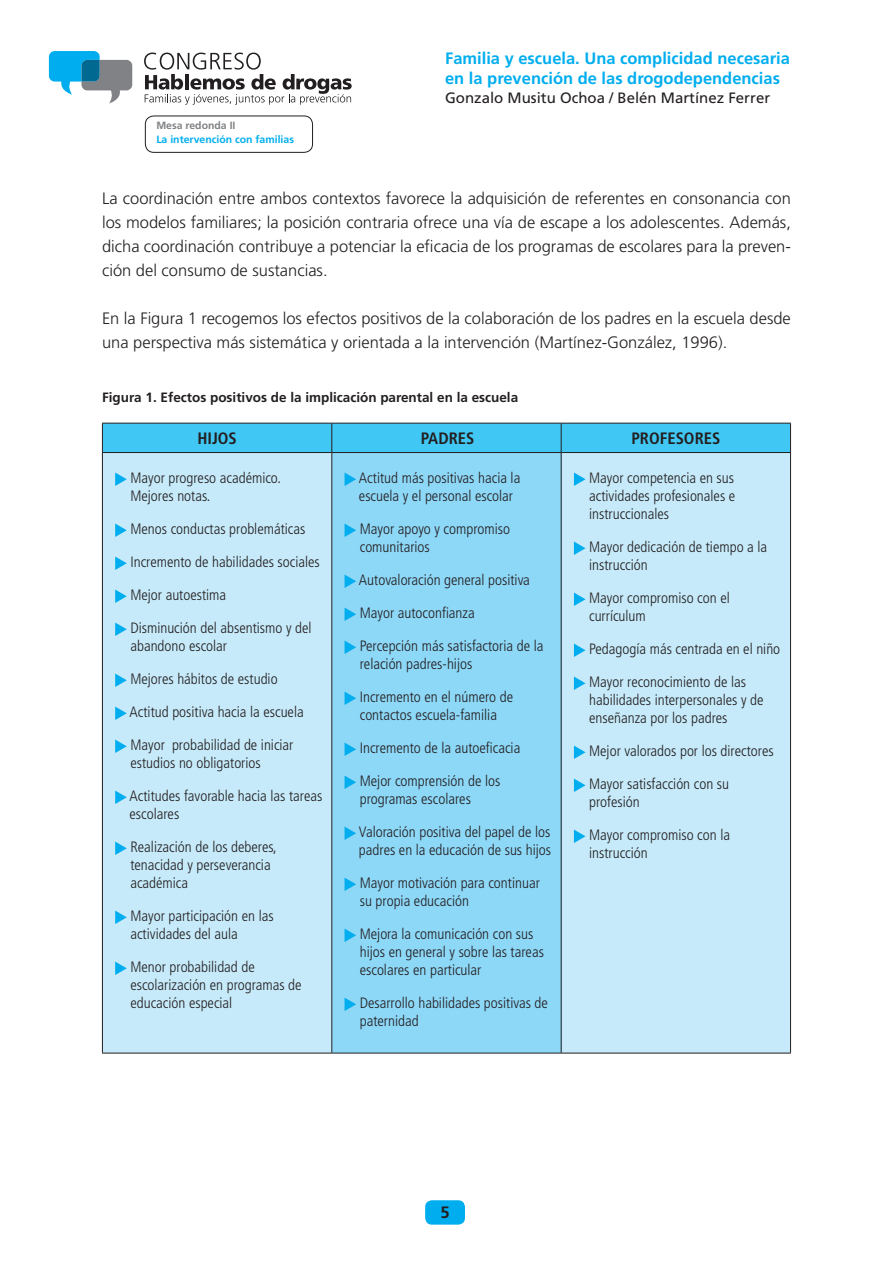
<style>
.page{position:relative;width:893px;height:1263px;background:#fff}
.page>*{position:absolute;margin:0;border:0;box-sizing:border-box;transform-origin:0 0}
.t1{font:300 16.5px/24px "Frutiger";color:#231f20;text-align:justify}
.t2{font:700 16.5px/19.5px "Frutiger";color:#00aeef}
.t3{font:700 condensed 16.5px "Frutiger";color:#231f20}
.t4{font:700 16.5px "Frutiger";color:#231f20}
.t5{font:300 condensed 15px/18px "Frutiger";color:#231f20}
.t6{font:15px "Frutiger";color:#231f20}
.t7{font:700 13.5px "Frutiger";color:#231f20}
.t8{font:700 10.5px "Frutiger";color:#00aeef}
.t9{font:700 10.5px "Frutiger";color:#808285}
</style>
<div class="page">
<div style="left:425px;top:1200px;width:40px;height:24px;background:#00aeef;border-radius:7px"></div>
<svg style="left:144px;top:53px;width:208px;height:52px"></svg>
<svg style="left:49px;top:51px;width:83px;height:52px"></svg>
<div style="left:145px;top:116px;width:168px;height:37px;border:1px solid #231f20;border-radius:9px"></div>
<div style="left:103px;top:453px;width:687px;height:600px;background:#c6eafa"></div>
<div style="left:332px;top:452px;width:229px;height:601px;background:#8dd7f7"></div>
<div style="left:102px;top:423px;width:689px;height:29px;background:#40c7f4"></div>
<hr style="left:102px;top:452px;width:230px;height:1px;background:#231f20">
<hr style="left:102px;top:453px;width:1px;height:600px;background:#231f20">
<hr style="left:332px;top:452px;width:229px;height:1px;background:#231f20">
<hr style="left:331px;top:453px;width:1px;height:600px;background:#231f20">
<hr style="left:561px;top:452px;width:230px;height:1px;background:#231f20">
<hr style="left:561px;top:453px;width:1px;height:600px;background:#231f20">
<hr style="left:790px;top:453px;width:1px;height:600px;background:#231f20">
<hr style="left:102px;top:1053px;width:230px;height:1px;background:#231f20">
<hr style="left:332px;top:1053px;width:229px;height:1px;background:#231f20">
<hr style="left:561px;top:1053px;width:230px;height:1px;background:#231f20">
<svg style="left:115px;top:472px;width:12px;height:14px"></svg>
<svg style="left:115px;top:523px;width:12px;height:14px"></svg>
<svg style="left:115px;top:556px;width:12px;height:14px"></svg>
<svg style="left:115px;top:589px;width:12px;height:14px"></svg>
<svg style="left:115px;top:622px;width:12px;height:14px"></svg>
<svg style="left:115px;top:673px;width:12px;height:14px"></svg>
<svg style="left:115px;top:706px;width:12px;height:14px"></svg>
<svg style="left:115px;top:739px;width:12px;height:14px"></svg>
<svg style="left:115px;top:790px;width:12px;height:14px"></svg>
<svg style="left:115px;top:841px;width:12px;height:14px"></svg>
<svg style="left:115px;top:910px;width:12px;height:14px"></svg>
<svg style="left:115px;top:961px;width:12px;height:14px"></svg>
<svg style="left:345px;top:473px;width:11px;height:13px"></svg>
<svg style="left:345px;top:524px;width:11px;height:13px"></svg>
<svg style="left:345px;top:575px;width:11px;height:13px"></svg>
<svg style="left:345px;top:608px;width:11px;height:13px"></svg>
<svg style="left:345px;top:641px;width:11px;height:13px"></svg>
<svg style="left:345px;top:692px;width:11px;height:13px"></svg>
<svg style="left:345px;top:743px;width:11px;height:13px"></svg>
<svg style="left:345px;top:776px;width:11px;height:13px"></svg>
<svg style="left:345px;top:827px;width:11px;height:13px"></svg>
<svg style="left:345px;top:878px;width:11px;height:13px"></svg>
<svg style="left:345px;top:929px;width:11px;height:13px"></svg>
<svg style="left:345px;top:998px;width:11px;height:13px"></svg>
<svg style="left:574px;top:472px;width:12px;height:14px"></svg>
<svg style="left:574px;top:541px;width:12px;height:14px"></svg>
<svg style="left:574px;top:592px;width:12px;height:14px"></svg>
<svg style="left:574px;top:643px;width:12px;height:14px"></svg>
<svg style="left:574px;top:676px;width:12px;height:14px"></svg>
<svg style="left:574px;top:745px;width:12px;height:14px"></svg>
<svg style="left:574px;top:778px;width:12px;height:14px"></svg>
<svg style="left:574px;top:829px;width:12px;height:14px"></svg>
<p class="t9" style="left:156px;top:120px;width:81px">Mesa redonda II</p>
<p class="t8" style="left:156px;top:133px;width:139px">La intervención con familias</p>
<p class="t2" style="left:445px;top:49px;width:346px">Familia y escuela. Una complicidad necesaria en la prevención de las drogodependencias</p>
<p class="t6" style="left:445px;top:89px;width:327px">Gonzalo Musitu Ochoa / Belén Martínez Ferrer</p>
<p class="t1" style="left:102px;top:186px;width:690px">La coordinación entre ambos contextos favorece la adquisición de referentes en consonancia con los modelos familiares; la posición contraria ofrece una vía de escape a los adolescentes. Además, dicha coordinación contribuye a potenciar la eficacia de los programas de escolares para la preven&shy;ción del consumo de sustancias.</p>
<p class="t1" style="left:102px;top:306px;width:690px">En la Figura 1 recogemos los efectos positivos de la colaboración de los padres en la escuela desde una perspectiva más sistemática y orientada a la intervención (Martínez-González, 1996).</p>
<p class="t7" style="left:102px;top:389px;width:418px">Figura 1. Efectos positivos de la implicación parental en la escuela</p>
<p class="t3" style="left:197px;top:428px;width:41px">HIJOS</p>
<p class="t3" style="left:421px;top:428px;width:55px">PADRES</p>
<p class="t3" style="left:631px;top:428px;width:90px">PROFESORES</p>
<p class="t5" style="left:130px;top:469px;width:152px">Mayor progreso académico.<br>Mejores notas.</p>
<p class="t5" style="left:130px;top:520px;width:177px">Menos conductas problemáticas</p>
<p class="t5" style="left:130px;top:553px;width:191px">Incremento de habilidades sociales</p>
<p class="t5" style="left:130px;top:586px;width:97px">Mejor autoestima</p>
<p class="t5" style="left:130px;top:619px;width:183px">Disminución del absentismo y del abandono escolar</p>
<p class="t5" style="left:130px;top:670px;width:149px">Mejores hábitos de estudio</p>
<p class="t5" style="left:130px;top:703px;width:176px">Actitud positiva hacia la escuela</p>
<p class="t5" style="left:130px;top:736px;width:165px">Mayor probabilidad de iniciar estudios no obligatorios</p>
<p class="t5" style="left:130px;top:787px;width:194px">Actitudes favorable hacia las tareas escolares</p>
<p class="t5" style="left:130px;top:838px;width:148px">Realización de los deberes, tenacidad y perseverancia académica</p>
<p class="t5" style="left:130px;top:907px;width:145px">Mayor participación en las actividades del aula</p>
<p class="t5" style="left:130px;top:958px;width:173px">Menor probabilidad de escolarización en programas de educación especial</p>
<p class="t5" style="left:359px;top:469px;width:163px">Actitud más positivas hacia la escuela y el personal escolar</p>
<p class="t5" style="left:360px;top:520px;width:152px">Mayor apoyo y compromiso comunitarios</p>
<p class="t5" style="left:359px;top:571px;width:172px">Autovaloración general positiva</p>
<p class="t5" style="left:360px;top:604px;width:116px">Mayor autoconfianza</p>
<p class="t5" style="left:360px;top:637px;width:185px">Percepción más satisfactoria de la relación padres-hijos</p>
<p class="t5" style="left:360px;top:688px;width:155px">Incremento en el número de contactos escuela-familia</p>
<p class="t5" style="left:360px;top:739px;width:162px">Incremento de la autoeficacia</p>
<p class="t5" style="left:360px;top:772px;width:142px">Mejor comprensión de los programas escolares</p>
<p class="t5" style="left:359px;top:823px;width:194px">Valoración positiva del papel de los padres en la educación de sus hijos</p>
<p class="t5" style="left:360px;top:874px;width:182px">Mayor motivación para continuar su propia educación</p>
<p class="t5" style="left:360px;top:925px;width:186px">Mejora la comunicación con sus hijos en general y sobre las tareas escolares en particular</p>
<p class="t5" style="left:360px;top:994px;width:190px">Desarrollo habilidades positivas de paternidad</p>
<p class="t5" style="left:589px;top:469px;width:148px;text-align:justify">Mayor competencia en sus actividades profesionales e instruccionales</p>
<p class="t5" style="left:589px;top:538px;width:180px">Mayor dedicación de tiempo a la instrucción</p>
<p class="t5" style="left:589px;top:589px;width:142px">Mayor compromiso con el currículum</p>
<p class="t5" style="left:589px;top:640px;width:193px">Pedagogía más centrada en el niño</p>
<p class="t5" style="left:589px;top:673px;width:176px">Mayor reconocimiento de las habilidades interpersonales y de enseñanza por los padres</p>
<p class="t5" style="left:589px;top:742px;width:186px">Mejor valorados por los directores</p>
<p class="t5" style="left:589px;top:775px;width:141px">Mayor satisfacción con su profesión</p>
<p class="t5" style="left:589px;top:826px;width:142px">Mayor compromiso con la instrucción</p>
<p class="t4" style="left:441px;top:1202px;width:11px">5</p>
</div>
